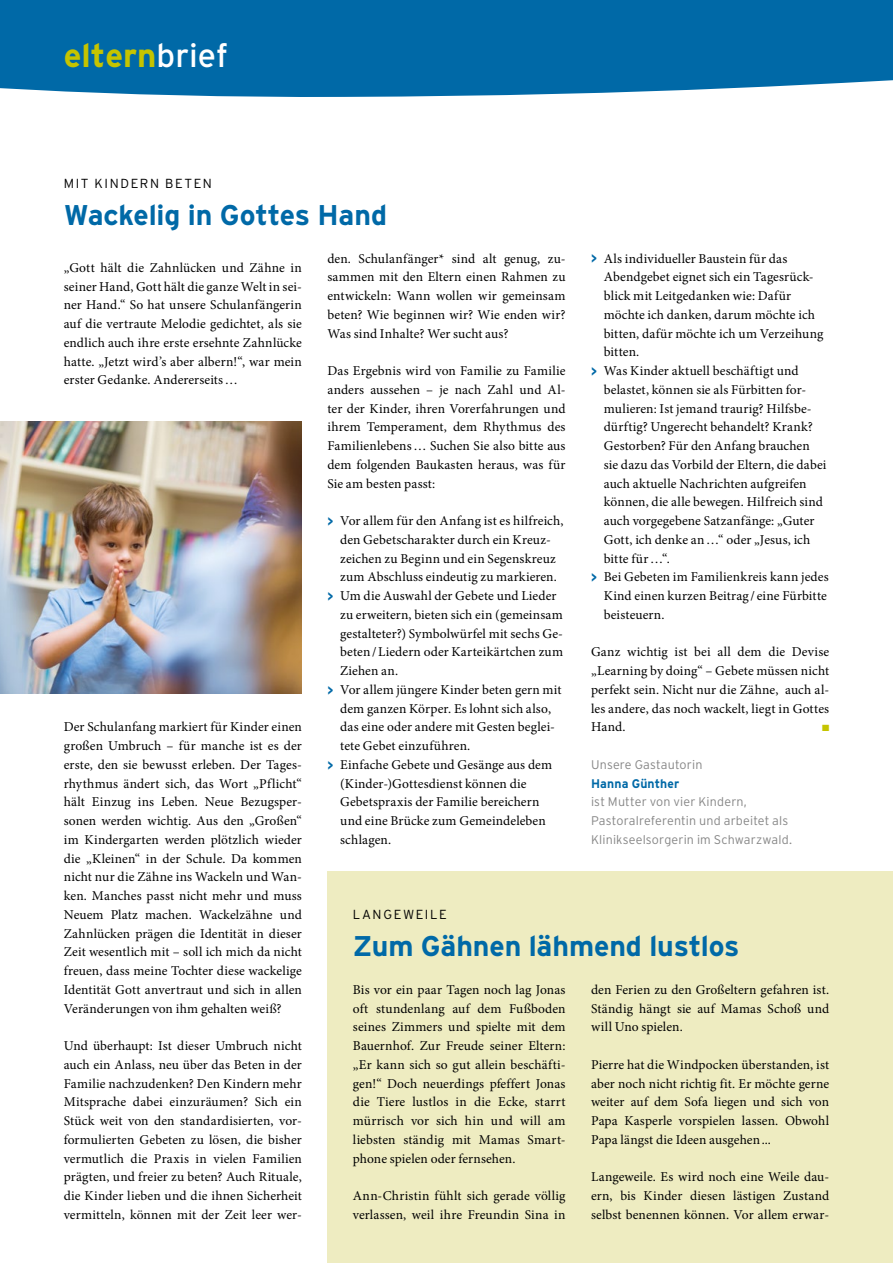
<style>
.page{position:relative;width:893px;height:1263px;background:#fff}
.page>*{position:absolute;margin:0;border:0;box-sizing:border-box;transform-origin:0 0}
.t1{font:700 33px "Interstate";color:#c5c400}
.Headline__2015{font:700 28.5px "Interstate";letter-spacing:-.005em;color:#0069a7}
.Lauftext__2015{font:13.5px/18.8px "Minion Pro";letter-spacing:.01em;color:#000;text-align:justify}
.Dachzeile__2015{font:300 13.2px "Interstate";letter-spacing:.125em;color:#000}
.Kasten_Lauftext__201{font:300 12.6px/18.8px "Interstate";letter-spacing:.01em;color:#878787}
.Lauftext__2015-2{font:9px "Zapf Dingbats ITC";color:#c5c400;scale:1.05 1}
.s1{font-weight:400;color:#fff}
.s2{font-family:"Interstate";font-weight:700;color:#0069a7}
.s3{font-weight:700;color:#0069a7}
</style>
<div class="page">
<div style="left:327px;top:872px;width:566px;height:391px;background:#eeecc1"></div>
<div style="left:0;top:0;width:893px;height:97px;background:#0069a7"></div>
<img style="left:0;top:422px;width:302px;height:272px">
<h1 class="t1" style="left:64px;top:37px;width:166px">eltern<span class="s1">brief</span></h1>
<p class="Dachzeile__2015" style="left:64px;top:175px;width:150px">MIT KINDERN BETEN</p>
<p class="Headline__2015" style="left:64px;top:199px;width:325px">Wackelig in Gottes Hand</p>
<p class="Lauftext__2015" style="left:64px;top:258px;width:240px">„Gott hält die Zahnlücken und Zähne in seiner Hand, Gott hält die ganze Welt in sei&shy;ner Hand.“ So hat unsere Schulanfängerin auf die vertraute Melodie gedichtet, als sie endlich auch ihre erste ersehnte Zahnlücke hatte. „Jetzt wird’s aber albern!“, war mein erster Gedanke. Andererseits…</p>
<p class="Lauftext__2015" style="left:327px;top:249px;width:240px">den. Schulanfänger* sind alt genug, zu&shy;sammen mit den Eltern einen Rahmen zu entwickeln: Wann wollen wir gemeinsam beten? Wie beginnen wir? Wie enden wir?<br>Was sind Inhalte? Wer sucht aus?</p>
<p class="Lauftext__2015" style="left:327px;top:361px;width:240px">Das Ergebnis wird von Familie zu Familie anders aussehen – je nach Zahl und Al&shy;ter der Kinder, ihren Vorerfahrungen und ihrem Temperament, dem Rhythmus des Familienlebens… Suchen Sie also bitte aus dem folgenden Baukasten heraus, was für Sie am besten passt:</p>
<p class="Lauftext__2015" style="left:327px;top:511px;width:238px;text-align:center"><span class="s2">&gt;</span> Vor allem für den Anfang ist es hilfreich, den Gebetscharakter durch ein Kreuz&shy;zeichen zu Beginn und ein Segenskreuz zum Abschluss eindeutig zu markieren.</p>
<p class="Lauftext__2015" style="left:340px;top:586px;width:225px;text-align:left;text-indent:-13px"><span class="s2">&gt;</span> Um die Auswahl der Gebete und Lieder zu erweitern, bieten sich ein (gemeinsam gestalteter?) Symbolwürfel mit sechs Ge&shy;beten/Liedern oder Karteikärtchen zum Ziehen an.</p>
<p class="Lauftext__2015" style="left:340px;top:680px;width:223px;text-align:left;text-indent:-13px"><span class="s2">&gt;</span> Vor allem jüngere Kinder beten gern mit dem ganzen Körper. Es lohnt sich also, das eine oder andere mit Gesten beglei&shy;tete Gebet einzuführen.</p>
<p class="Lauftext__2015" style="left:340px;top:755px;width:213px;text-align:left;text-indent:-13px"><span class="s2">&gt;</span> Einfache Gebete und Gesänge aus dem (Kinder-)Gottesdienst können die<br>Gebetspraxis der Familie bereichern und eine Brücke zum Gemeindeleben schlagen.</p>
<p class="Lauftext__2015" style="left:604px;top:249px;width:221px;text-align:left;text-indent:-13px"><span class="s2">&gt;</span> Als individueller Baustein für das<br>Abendgebet eignet sich ein Tagesrück&shy;blick mit Leitgedanken wie: Dafür möchte ich danken, darum möchte ich bitten, dafür möchte ich um Verzeihung bitten.</p>
<p class="Lauftext__2015" style="left:604px;top:361px;width:224px;text-align:left;text-indent:-13px"><span class="s2">&gt;</span> Was Kinder aktuell beschäftigt und belastet, können sie als Fürbitten for&shy;mulieren: Ist jemand traurig? Hilfsbe&shy;dürftig? Ungerecht behandelt? Krank?<br>Gestorben? Für den Anfang brauchen sie dazu das Vorbild der Eltern, die dabei auch aktuelle Nachrichten aufgreifen können, die alle bewegen. Hilfreich sind auch vorgegebene Satzanfänge: „Guter Gott, ich denke an…“ oder „Jesus, ich bitte für…“.</p>
<p class="Lauftext__2015" style="left:604px;top:568px;width:226px;text-align:left;text-indent:-13px"><span class="s2">&gt;</span> Bei Gebeten im Familienkreis kann jedes<br>Kind einen kurzen Beitrag/eine Fürbitte beisteuern.</p>
<p class="Lauftext__2015" style="left:591px;top:643px;width:240px">Ganz wichtig ist bei all dem die Devise „Learning by doing“ – Gebete müssen nicht perfekt sein. Nicht nur die Zähne, auch al&shy;les andere, das noch wackelt, liegt in Gottes Hand.</p>
<p class="Lauftext__2015" style="left:64px;top:718px;width:240px">Der Schulanfang markiert für Kinder einen großen Umbruch – für manche ist es der erste, den sie bewusst erleben. Der Tages&shy;rhythmus ändert sich, das Wort „Pflicht“ hält Einzug ins Leben. Neue Bezugsper&shy;sonen werden wichtig. Aus den „Großen“ im Kindergarten werden plötzlich wieder die „Kleinen“ in der Schule. Da kommen nicht nur die Zähne ins Wackeln und Wan&shy;ken. Manches passt nicht mehr und muss Neuem Platz machen. Wackelzähne und Zahnlücken prägen die Identität in dieser Zeit wesentlich mit – soll ich mich da nicht freuen, dass meine Tochter diese wackelige Identität Gott anvertraut und sich in allen Veränderungen von ihm gehalten weiß?</p>
<p class="Lauftext__2015" style="left:64px;top:1036px;width:240px">Und überhaupt: Ist dieser Umbruch nicht auch ein Anlass, neu über das Beten in der Familie nachzudenken? Den Kindern mehr Mitsprache dabei einzuräumen? Sich ein Stück weit von den standardisierten, vor&shy;formulierten Gebeten zu lösen, die bisher vermutlich die Praxis in vielen Familien prägten, und freier zu beten? Auch Rituale, die Kinder lieben und die ihnen Sicherheit vermitteln, können mit der Zeit leer wer-</p>
<p class="Lauftext__2015-2" style="left:822px;top:724px;width:8px">■</p>
<p class="Kasten_Lauftext__201" style="left:591px;top:755px;width:203px">Unsere Gastautorin<br><span class="s3">Hanna Günther<br></span>ist Mutter von vier Kindern,<br>Pastoralreferentin und arbeitet als<br>Klinikseelsorgerin im Schwarzwald.</p>
<p class="Dachzeile__2015" style="left:353px;top:907px;width:95px">LANGEWEILE</p>
<p class="Headline__2015" style="left:353px;top:930px;width:388px">Zum Gähnen lähmend lustlos</p>
<p class="Lauftext__2015" style="left:353px;top:980px;width:214px">Bis vor ein paar Tagen noch lag Jonas oft stundenlang auf dem Fußboden seines Zimmers und spielte mit dem Bauernhof. Zur Freude seiner Eltern: „Er kann sich so gut allein beschäfti&shy;gen!“ Doch neuerdings pfeffert Jonas die Tiere lustlos in die Ecke, starrt mürrisch vor sich hin und will am liebsten ständig mit Mamas Smart&shy;phone spielen oder fernsehen.</p>
<p class="Lauftext__2015" style="left:353px;top:1186px;width:214px">Ann-Christin fühlt sich gerade völlig verlassen, weil ihre Freundin Sina in</p>
<p class="Lauftext__2015" style="left:591px;top:980px;width:240px">den Ferien zu den Großeltern gefahren ist.<br>Ständig hängt sie auf Mamas Schoß und will Uno spielen.</p>
<p class="Lauftext__2015" style="left:591px;top:1055px;width:240px">Pierre hat die Windpocken überstanden, ist aber noch nicht richtig fit. Er möchte gerne weiter auf dem Sofa liegen und sich von Papa Kasperle vorspielen lassen. Obwohl Papa längst die Ideen ausgehen...</p>
<p class="Lauftext__2015" style="left:591px;top:1168px;width:240px">Langeweile. Es wird noch eine Weile dau&shy;ern, bis Kinder diesen lästigen Zustand selbst benennen können. Vor allem erwar-</p>
</div>
